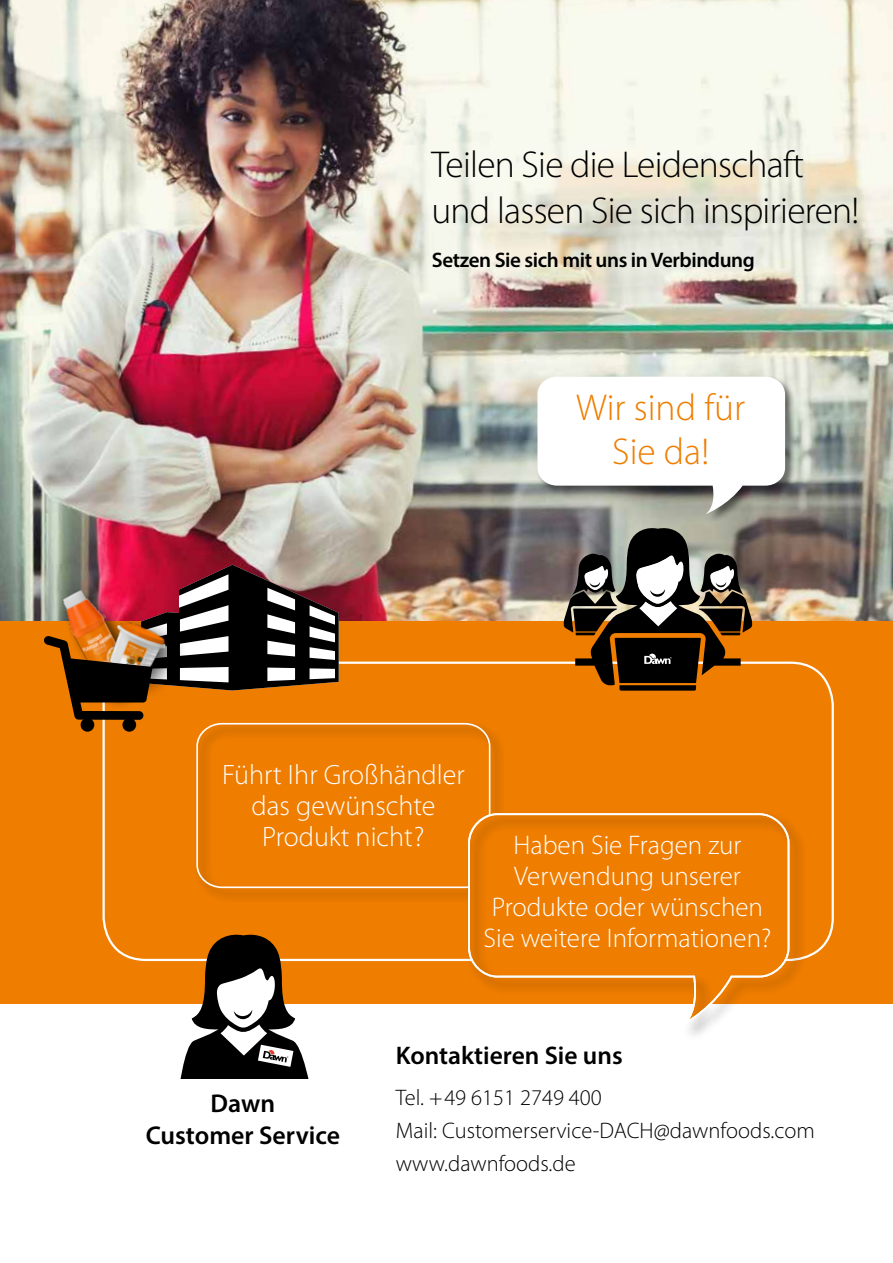
<style>
.page{position:relative;width:893px;height:1263px;background:#fff}
.page>*{position:absolute;margin:0;border:0;box-sizing:border-box;transform-origin:0 0}
.t1{font:300 37.5px/46.5px "Myriad Pro";letter-spacing:-.02em;color:#000}
.t2{font:300 37.5px/43.5px "Myriad Pro";color:#ef7d00;text-align:center}
.t3{font:300 28.05px/31.2px "Myriad Pro";color:#fff;text-align:center}
.t4{font:300 27px/31.2px "Myriad Pro";color:#fff;text-align:center}
.t5{font:600 25.8px/31.7px "Myriad Pro";color:#000;text-align:center}
.t6{font:600 25.5px "Myriad Pro";color:#000}
.t7{font:300 22.5px/33px "Myriad Pro";color:#000}
.t8{font:600 21px "Myriad Pro";letter-spacing:-.02em;color:#000}
</style>
<div class="page">
<img style="left:0;top:0;width:893px;height:621px">
<div style="left:0;top:621px;width:893px;height:382px;background:#ef7d00"></div>
<div style="left:536px;top:375px;width:261px;height:150px;background:#000;opacity:.5"></div>
<svg style="left:537px;top:377px;width:248px;height:137px"></svg>
<div style="left:81px;top:718px;width:13px;height:14px;background:#000;border-radius:50%"></div>
<div style="left:122px;top:718px;width:14px;height:14px;background:#000;border-radius:50%"></div>
<img style="left:43px;top:565px;width:296px;height:155px">
<svg style="left:563px;top:526px;width:190px;height:165px"></svg>
<svg style="left:178px;top:934px;width:133px;height:144px"></svg>
<div style="left:194px;top:720px;width:312px;height:184px;background:#000;opacity:.5"></div>
<div style="left:196px;top:723px;width:294px;height:165px;border:2px solid #fff;border-radius:24px"></div>
<div style="left:466px;top:811px;width:341px;height:231px;background:#000;opacity:.5"></div>
<svg style="left:467px;top:812px;width:323px;height:216px"></svg>
<div style="left:0;top:0;width:10px;height:128px;background:#000;opacity:.3"></div>
<h1 class="t1" style="left:431px;top:141px;width:429px">Teilen Sie die Leidenschaft und lassen Sie sich inspirieren!</h1>
<p class="t8" style="left:432px;top:247px;width:324px">Setzen Sie sich mit uns in Verbindung</p>
<h1 class="t2" style="left:576px;top:386px;width:170px">Wir sind für<br>Sie da!</h1>
<p class="t3" style="left:222px;top:758px;width:244px">Führt Ihr Großhändler das gewünschte<br>Produkt nicht?</p>
<p class="t4" style="left:483px;top:829px;width:289px">Haben Sie Fragen zur<br>Verwendung unserer<br>Produkte oder wünschen<br>Sie weitere Informationen?</p>
<p class="t5" style="left:146px;top:1087px;width:196px">Dawn<br>Customer Service</p>
<p class="t6" style="left:396px;top:1039px;width:228px">Kontaktieren Sie uns</p>
<p class="t7" style="left:396px;top:1080px;width:420px">Tel. +49 6151 2749 400<br>Mail: Customerservice-DACH@dawnfoods.com www.dawnfoods.de</p>
</div>
